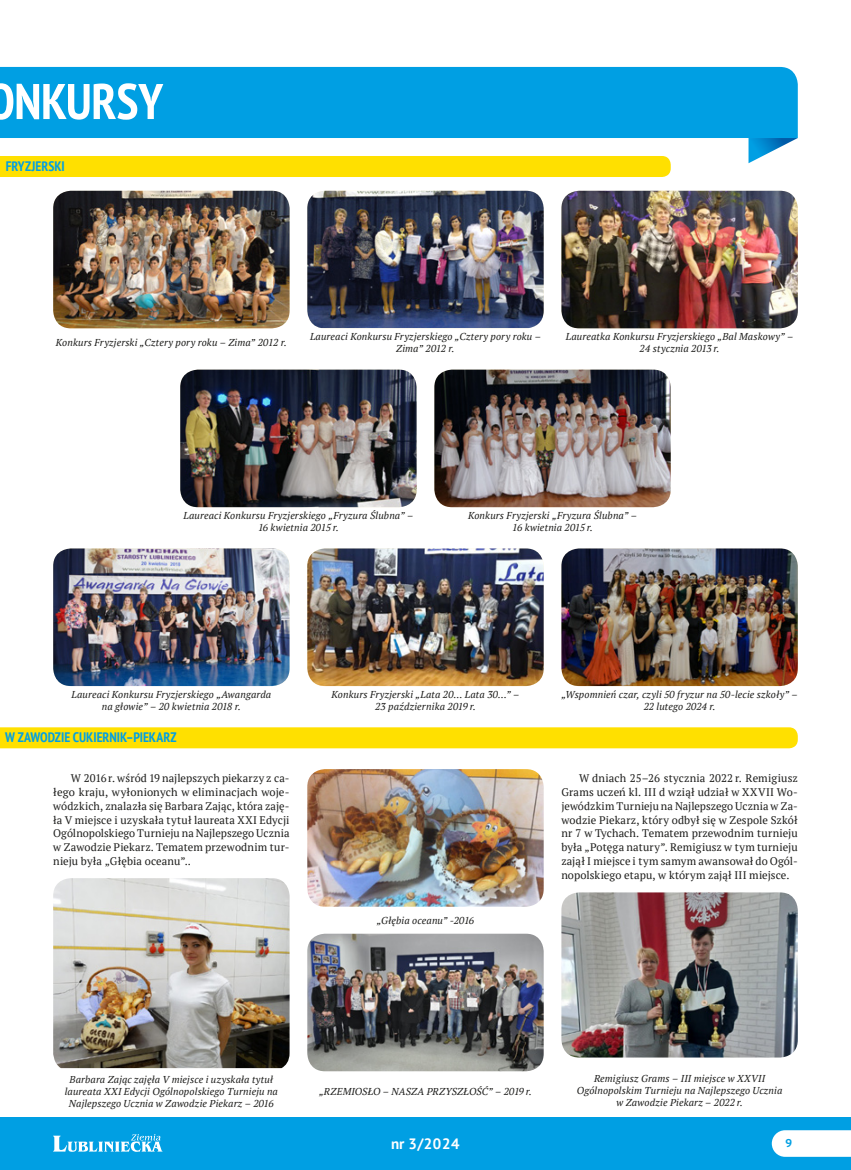
<style>
.page{position:relative;width:851px;height:1170px;background:#fff}
.page>*{position:absolute;margin:0;border:0;box-sizing:border-box;transform-origin:0 0}
.t1{font:700 condensed 50px "PT Sans";letter-spacing:-.005em;color:#fff}
.t2{font:700 15px "PT Sans";color:#fff}
.t3{font:700 condensed 13.75px "PT Sans";color:#009fe3}
.t4{font:700 11.25px "PT Sans Caption";color:#009fe3}
._1_txt{font:11px/13.8px "PT Serif";letter-spacing:.01em;color:#1d1d1b;text-align:justify}
._5_podpis_foto{font:italic 10px/11.9px "PT Serif";letter-spacing:.01em;color:#1d1d1b;text-align:center}
</style>
<div class="page">
<div style="left:0;top:67px;width:797px;height:71px;background:#009fe3"></div>
<svg style="left:748px;top:138px;width:49px;height:25px"></svg>
<div style="left:0;top:156px;width:670px;height:21px;background:#ffe000"></div>
<div style="left:0;top:727px;width:797px;height:21px;background:#ffe000"></div>
<img style="left:53px;top:191px;width:236px;height:137px">
<img style="left:53px;top:548px;width:236px;height:138px">
<img style="left:307px;top:191px;width:236px;height:137px">
<img style="left:180px;top:369px;width:236px;height:138px">
<img style="left:307px;top:548px;width:236px;height:138px">
<img style="left:561px;top:191px;width:236px;height:137px">
<img style="left:434px;top:369px;width:236px;height:138px">
<img style="left:561px;top:548px;width:236px;height:138px">
<img style="left:561px;top:892px;width:236px;height:165px">
<img style="left:53px;top:878px;width:236px;height:189px">
<img style="left:307px;top:933px;width:236px;height:138px">
<img style="left:307px;top:769px;width:236px;height:137px">
<div style="left:0;top:1116px;width:850px;height:53px;background:#009fe3"></div>
<svg style="left:771px;top:1130px;width:79px;height:26px;background:#f1f9fd"></svg>
<svg style="left:53px;top:1134px;width:109px;height:17px"></svg>
<h1 class="t1" style="left:-13px;top:68px;width:177px">ONKURSY</h1>
<h3 class="t3" style="left:6px;top:157px;width:61px">FRYZJERSKI</h3>
<p class="_5_podpis_foto" style="left:56px;top:336px;width:232px">Konkurs Fryzjerski „Cztery pory roku – Zima” 2012 r.</p>
<p class="_5_podpis_foto" style="left:310px;top:330px;width:232px">Laureaci Konkursu Fryzjerskiego „Cztery pory roku –<br>Zima” 2012 r.</p>
<p class="_5_podpis_foto" style="left:565px;top:330px;width:229px">Laureatka Konkursu Fryzjerskiego „Bal Maskowy” –<br>24 stycznia 2013 r.</p>
<p class="_5_podpis_foto" style="left:183px;top:509px;width:231px">Laureaci Konkursu Fryzjerskiego „Fryzura Ślubna” –<br>16 kwietnia 2015 r.</p>
<p class="_5_podpis_foto" style="left:468px;top:509px;width:170px">Konkurs Fryzjerski „Fryzura Ślubna” –<br>16 kwietnia 2015 r.</p>
<p class="_5_podpis_foto" style="left:71px;top:688px;width:201px">Laureaci Konkursu Fryzjerskiego „Awangarda na głowie” – 20 kwietnia 2018 r.</p>
<h3 class="t3" style="left:5px;top:728px;width:173px">W ZAWODZIE CUKIERNIK–PIEKARZ</h3>
<p class="_1_txt" style="left:53px;top:771px;width:238px;text-indent:18px">W 2016 r. wśród 19 najlepszych piekarzy z ca&shy;łego kraju, wyłonionych w eliminacjach woje&shy;wódzkich, znalazła się Barbara Zając, która zaję&shy;ła V miejsce i uzyskała tytuł laureata XXI Edycji Ogólnopolskiego Turnieju na Najlepszego Ucznia w Zawodzie Piekarz. Tematem przewodnim tur&shy;nieju była „Głębia oceanu”..</p>
<p class="_5_podpis_foto" style="left:331px;top:688px;width:189px">Konkurs Fryzjerski „Lata 20… Lata 30…” –<br>23 października 2019 r.</p>
<p class="_5_podpis_foto" style="left:377px;top:914px;width:99px">„Głębia oceanu” -2016</p>
<p class="_5_podpis_foto" style="left:561px;top:688px;width:238px">„Wspomnień czar, czyli 50 fryzur na 50-lecie szkoły” –<br>22 lutego 2024 r.</p>
<p class="_1_txt" style="left:561px;top:771px;width:238px;text-indent:18px">W dniach 25–26 stycznia 2022 r. Remigiusz Grams uczeń kl. III d wziął udział w XXVII Wo&shy;jewódzkim Turnieju na Najlepszego Ucznia w Za&shy;wodzie Piekarz, który odbył się w Zespole Szkół nr 7 w Tychach. Tematem przewodnim turnieju była „Potęga natury”. Remigiusz w tym turnieju zajął I miejsce i tym samym awansował do Ogól&shy;nopolskiego etapu, w którym zajął III miejsce.</p>
<p class="_5_podpis_foto" style="left:65px;top:1073px;width:215px">Barbara Zając zajęła V miejsce i uzyskała tytuł laureata XXI Edycji Ogólnopolskiego Turnieju na<br>Najlepszego Ucznia w Zawodzie Piekarz – 2016</p>
<p class="_5_podpis_foto" style="left:319px;top:1085px;width:214px">„RZEMIOSŁO – NASZA PRZYSZŁOŚĆ” – 2019 r.</p>
<p class="_5_podpis_foto" style="left:576px;top:1072px;width:207px">Remigiusz Grams – III miejsce w XXVII<br>Ogólnopolskim Turnieju na Najlepszego Ucznia w Zawodzie Piekarz – 2022 r.</p>
<h2 class="t2" style="left:391px;top:1133px;width:70px">nr 3/2024</h2>
<p class="t4" style="left:785px;top:1135px;width:9px">9</p>
</div>
